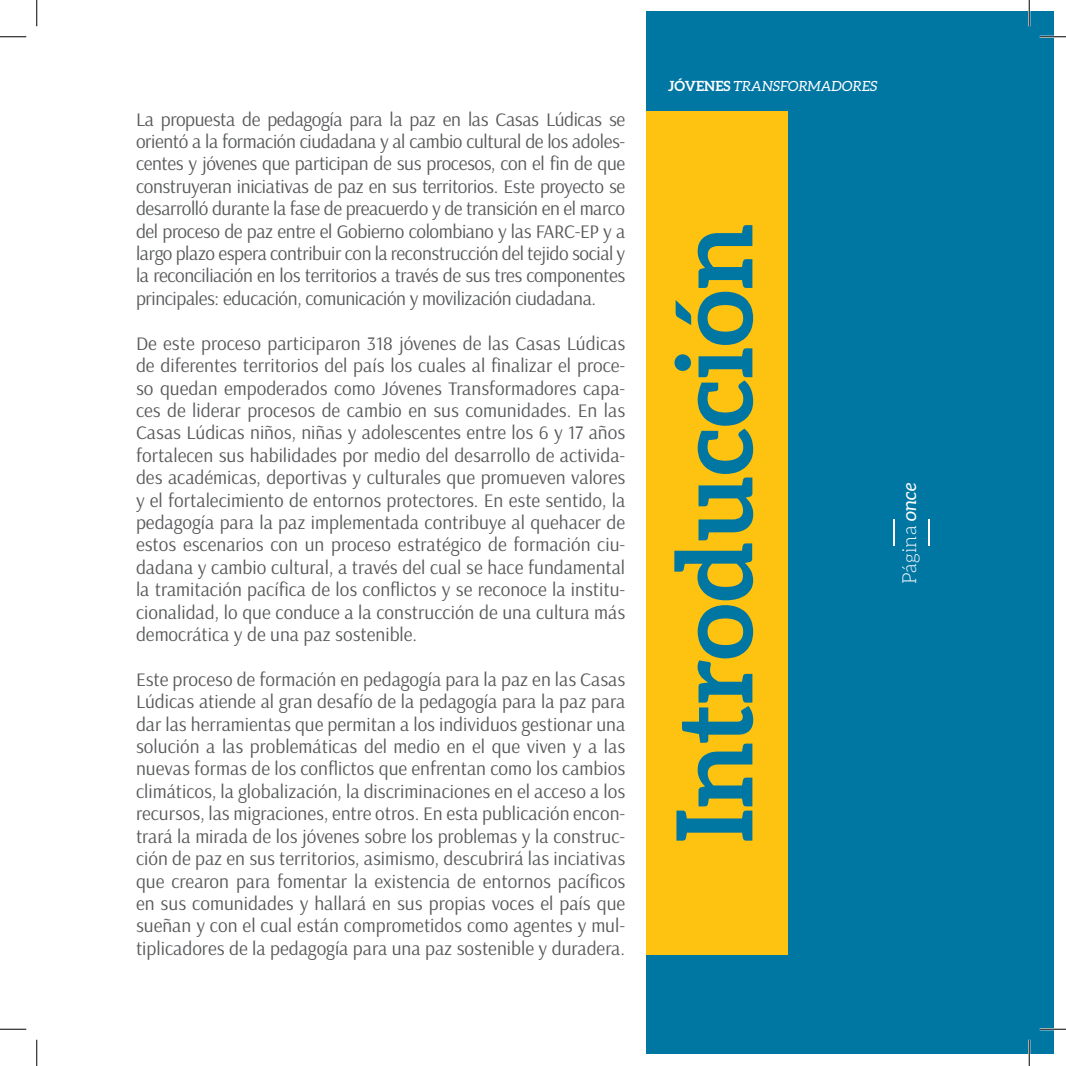
<style>
.page{position:relative;width:1066px;height:1066px;background:#fff}
.page>*{position:absolute;margin:0;border:0;box-sizing:border-box;transform-origin:0 0}
.titulo{font:700 105px "Aleo";color:#0076a3}
.t1{font:19.25px/22.4px "Arsenal";color:#57585a;text-align:justify}
.t2{font:300 19.25px "Aleo";color:#fff}
.t3{font:italic 14px "Aleo";color:#fff}
.s1{font-weight:700;font-style:normal}
.s2{font-weight:400;font-style:italic}
</style>
<div class="page">
<div style="left:646px;top:12px;width:408px;height:1042px;background:#0076a3"></div>
<div style="left:646px;top:111px;width:142px;height:843px;background:#fec210"></div>
<svg style="left:893px;top:519px;width:1px;height:27px"></svg>
<hr style="left:928px;top:519px;width:2px;height:27px;background:#fff">
<hr style="left:1039px;top:36px;width:27px;height:2px;background:#fff">
<hr style="left:1039px;top:1028px;width:27px;height:2px;background:#fff">
<hr style="left:1028px;top:0;width:2px;height:26px;background:#fff">
<hr style="left:1028px;top:1039px;width:2px;height:27px;background:#fff">
<svg style="left:0;top:36px;width:26px;height:1px"></svg>
<svg style="left:1039px;top:36px;width:27px;height:1px"></svg>
<svg style="left:0;top:1029px;width:26px;height:1px"></svg>
<svg style="left:1039px;top:1029px;width:27px;height:1px"></svg>
<svg style="left:36px;top:0;width:1px;height:26px"></svg>
<svg style="left:36px;top:1039px;width:1px;height:27px"></svg>
<svg style="left:1029px;top:0;width:1px;height:26px"></svg>
<svg style="left:1029px;top:1039px;width:1px;height:27px"></svg>
<p class="t1" style="left:136px;top:108px;width:491px">La propuesta de pedagogía para la paz en las Casas Lúdicas se orientó a la formación ciudadana y al cambio cultural de los adoles&shy;centes y jóvenes que participan de sus procesos, con el fin de que construyeran iniciativas de paz en sus territorios. Este proyecto se desarrolló durante la fase de preacuerdo y de transición en el marco del proceso de paz entre el Gobierno colombiano y las FARC-EP y a largo plazo espera contribuir con la reconstrucción del tejido social y la reconciliación en los territorios a través de sus tres componentes principales: educación, comunicación y movilización ciudadana.</p>
<p class="t1" style="left:136px;top:332px;width:491px">De este proceso participaron 318 jóvenes de las Casas Lúdicas de diferentes territorios del país los cuales al finalizar el proce&shy;so quedan empoderados como Jóvenes Transformadores capa&shy;ces de liderar procesos de cambio en sus comunidades. En las Casas Lúdicas niños, niñas y adolescentes entre los 6 y 17 años fortalecen sus habilidades por medio del desarrollo de activida&shy;des académicas, deportivas y culturales que promueven valores y el fortalecimiento de entornos protectores. En este sentido, la pedagogía para la paz implementada contribuye al quehacer de estos escenarios con un proceso estratégico de formación ciu&shy;dadana y cambio cultural, a través del cual se hace fundamental la tramitación pacífica de los conflictos y se reconoce la institu&shy;cionalidad, lo que conduce a la construcción de una cultura más democrática y de una paz sostenible.</p>
<p class="t1" style="left:136px;top:668px;width:491px">Este proceso de formación en pedagogía para la paz en las Casas Lúdicas atiende al gran desafío de la pedagogía para la paz para dar las herramientas que permitan a los individuos gestionar una solución a las problemáticas del medio en el que viven y a las nuevas formas de los conflictos que enfrentan como los cambios climáticos, la globalización, la discriminaciones en el acceso a los recursos, las migraciones, entre otros. En esta publicación encon&shy;trará la mirada de los jóvenes sobre los problemas y la construc&shy;ción de paz en sus territorios, asimismo, descubrirá las inciativas que crearon para fomentar la existencia de entornos pacíficos en sus comunidades y hallará en sus propias voces el país que sueñan y con el cual están comprometidos como agentes y mul&shy;tiplicadores de la pedagogía para una paz sostenible y duradera.</p>
<p class="t3" style="left:668px;top:78px;width:211px"><span class="s1">JÓVENES</span> TRANSFORMADORES</p>
<p class="titulo" style="left:654px;top:842px;width:621px;rotate:-90deg">Introducción</p>
<p class="t2" style="left:899px;top:583px;width:103px;rotate:-90deg">Página <span class="s2">once</span></p>
</div>
